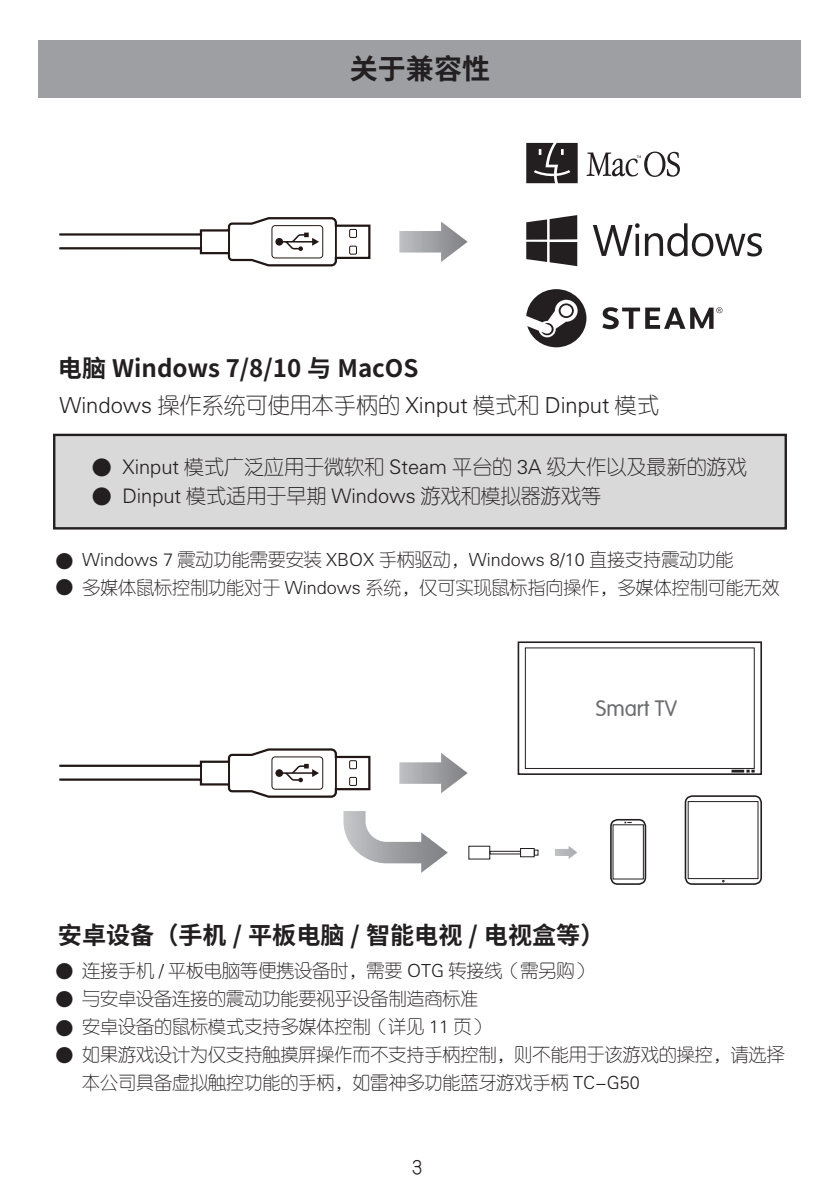
<style>
.page{position:relative;width:840px;height:1191px;background:#fff}
.page>*{position:absolute;margin:0;border:0;box-sizing:border-box;transform-origin:0 0}
.t1{font:700 28px "Noto Sans Hans";color:#231f20}
.t2{font:700 24px "Noto Sans Hans";color:#231f20}
.t3{font:22px "FZY1 JW GB1 0";color:#231f20}
.t4{font:22px "FZY3 JW GB1 0";color:#6c6d70}
.t5{font:20px "FZY1 JW GB1 0";color:#231f20}
.t6{font:500 20px "AR Round Gothic JP";color:#231f20}
.t7{font:18px/28px "FZY1 JW GB1 0";color:#231f20}
.t8{font:100 18px "Noto Sans Hans";color:#231f20}
.s1{font-family:"Noto Sans Hans";font-weight:100}
</style>
<div class="page">
<div style="left:39px;top:40px;width:761px;height:58px;background:#9d9fa2"></div>
<svg style="left:59px;top:217px;width:312px;height:50px"></svg>
<svg style="left:399px;top:221px;width:68px;height:41px"></svg>
<svg style="left:59px;top:748px;width:312px;height:50px"></svg>
<svg style="left:399px;top:753px;width:68px;height:40px"></svg>
<div style="left:54px;top:435px;width:731px;height:93px;background:#d9d9d9"></div>
<div style="left:53px;top:434px;width:733px;height:95px;border:2px solid #231f20"></div>
<div style="left:517px;top:641px;width:244px;height:134px;border:2px solid #231f20"></div>
<div style="left:524px;top:647px;width:230px;height:122px;border:1px solid #231f20"></div>
<svg style="left:731px;top:769px;width:23px;height:3px"></svg>
<div style="left:609px;top:819px;width:37px;height:66px;border:2px solid #231f20;border-radius:7px"></div>
<svg style="left:623px;top:821px;width:8px;height:2px"></svg>
<div style="left:684px;top:795px;width:77px;height:90px;border:2px solid #231f20;border-radius:7px"></div>
<div style="left:687px;top:801px;width:71px;height:78px;border:1px solid #231f20"></div>
<svg style="left:468px;top:845px;width:22px;height:15px"></svg>
<div style="left:520px;top:848px;width:14px;height:9px;border:1px solid #231f20"></div>
<svg style="left:533px;top:849px;width:5px;height:6px"></svg>
<div style="left:489px;top:851px;width:31px;height:3px;border:1px solid #231f20"></div>
<svg style="left:592px;top:223px;width:170px;height:34px"></svg>
<svg style="left:526px;top:215px;width:51px;height:51px"></svg>
<svg style="left:526px;top:289px;width:60px;height:58px"></svg>
<svg style="left:602px;top:307px;width:37px;height:22px"></svg>
<svg style="left:645px;top:307px;width:77px;height:22px"></svg>
<svg style="left:586px;top:152px;width:93px;height:25px"></svg>
<svg style="left:526px;top:143px;width:51px;height:40px;background:#3f3b3c"></svg>
<svg style="left:555px;top:846px;width:22px;height:13px"></svg>
<svg style="left:343px;top:811px;width:104px;height:62px"></svg>
<p class="t1" style="left:350px;top:53px;width:141px">关于兼容性</p>
<p class="t2" style="left:58px;top:355px;width:362px">电脑 Windows 7/8/10 与 MacOS</p>
<p class="t3" style="left:59px;top:393px;width:600px">Windows 操作系统可使用本手柄的 Xinput 模式和 Dinput 模式</p>
<p class="t5" style="left:92px;top:457px;width:656px"><span class="s1">●</span> Xinput 模式广泛应用于微软和 Steam 平台的 3A 级大作以及最新的游戏</p>
<p class="t5" style="left:92px;top:485px;width:510px"><span class="s1">●</span> Dinput 模式适用于早期 Windows 游戏和模拟器游戏等</p>
<p class="t8" style="left:56px;top:551px;width:20px">●</p>
<p class="t8" style="left:56px;top:577px;width:20px">●</p>
<p class="t7" style="left:82px;top:546px;width:652px">Windows 7 震动功能需要安装 XBOX 手柄驱动，Windows 8/10 直接支持震动功能</p>
<p class="t7" style="left:82px;top:574px;width:698px">多媒体鼠标控制功能对于 Windows 系统，仅可实现鼠标指向操作，多媒体控制可能无效</p>
<p class="t4" style="left:595px;top:696px;width:83px">Smart TV</p>
<p class="t2" style="left:58px;top:922px;width:548px">安卓设备（手机 / 平板电脑 / 智能电视 / 电视盒等）</p>
<p class="t8" style="left:56px;top:961px;width:20px">●</p>
<p class="t8" style="left:56px;top:989px;width:20px">●</p>
<p class="t8" style="left:56px;top:1018px;width:20px">●</p>
<p class="t8" style="left:56px;top:1045px;width:20px">●</p>
<p class="t7" style="left:82px;top:957px;width:511px">连接手机 / 平板电脑等便携设备时，需要 OTG 转接线（需另购）</p>
<p class="t7" style="left:82px;top:985px;width:397px">与安卓设备连接的震动功能要视乎设备制造商标准</p>
<p class="t7" style="left:82px;top:1013px;width:408px">安卓设备的鼠标模式支持多媒体控制（详见 11 页）</p>
<p class="t7" style="left:82px;top:1041px;width:703px">如果游戏设计为仅支持触摸屏操作而不支持手柄控制，则不能用于该游戏的操控，请选择本公司具备虚拟触控功能的手柄，如雷神多功能蓝牙游戏手柄 TC-G50</p>
<p class="t6" style="left:411px;top:1157px;width:13px">3</p>
</div>
